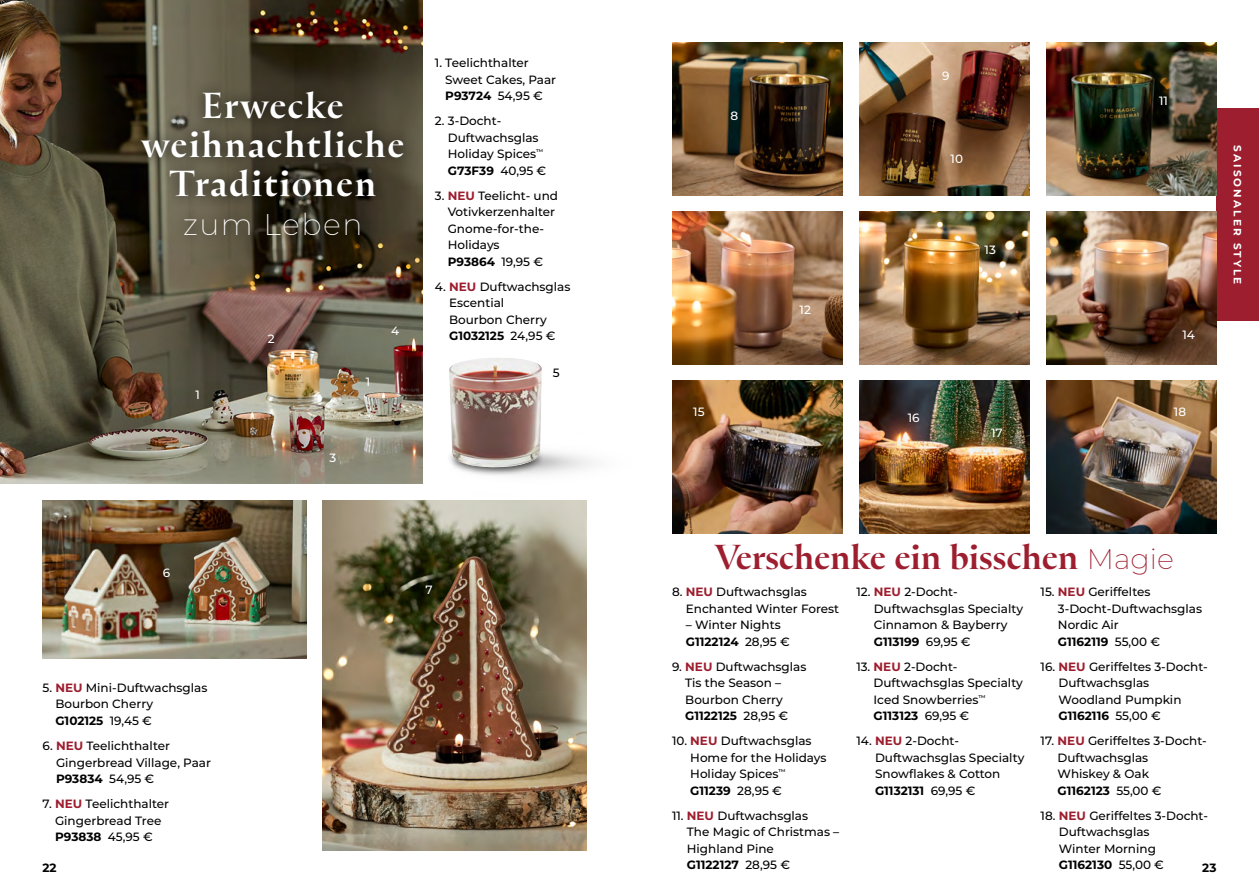
<style>
.page{position:relative;width:1259px;height:893px;background:#fff}
.page>*{position:absolute;margin:0;border:0;box-sizing:border-box;transform-origin:0 0}
.t1{font:700 36px/39px "Oculi Display";letter-spacing:.05em;color:#fff;text-align:center}
.t2{font:700 34.5px "Oculi Display";color:#9d1e2e}
.t3{font:200 30px "Montserrat";letter-spacing:.05em;color:#fff}
.t4{font:500 12px/16.5px "Montserrat";color:#000}
.t5{font:500 12px "Montserrat";color:#fff}
.t6{font:700 12px "Montserrat";color:#000}
.t7{font:700 10.5px "Montserrat";letter-spacing:.2em;color:#fff}
.s1{font-weight:700}
.s2{font-weight:700;color:#9d1e2e}
.s3{font-family:"Montserrat";font-weight:200;font-size:28.5px}
</style>
<div class="page">
<div style="left:1216px;top:108px;width:43px;height:213px;background:#9d1e2e"></div>
<img style="left:415px;top:418px;width:179px;height:83px">
<img style="left:43px;top:501px;width:264px;height:157px">
<img style="left:323px;top:501px;width:264px;height:349px">
<img style="left:859px;top:43px;width:170px;height:153px">
<img style="left:1046px;top:43px;width:170px;height:153px">
<img style="left:672px;top:43px;width:170px;height:153px">
<img style="left:859px;top:212px;width:170px;height:153px">
<img style="left:1046px;top:212px;width:170px;height:153px">
<img style="left:672px;top:212px;width:170px;height:153px">
<img style="left:1046px;top:381px;width:170px;height:153px">
<img style="left:859px;top:381px;width:170px;height:153px">
<img style="left:672px;top:381px;width:170px;height:153px">
<img style="left:0;top:0;width:422px;height:484px">
<div style="left:447px;top:450px;width:98px;height:26px;background:#000;opacity:.75"></div>
<img style="left:449px;top:358px;width:93px;height:110px">
<div style="left:129px;top:79px;width:287px;height:170px;background:#000;opacity:.75"></div>
<h1 class="t1" style="left:202px;top:84px;width:143px">Erwecke</h1>
<h1 class="t1" style="left:141px;top:123px;width:264px">weihnachtliche<br>Traditionen</h1>
<h3 class="t3" style="left:183px;top:205px;width:181px">zum Leben</h3>
<p class="t5" style="left:196px;top:386px;width:6px">1</p>
<p class="t5" style="left:268px;top:331px;width:8px">2</p>
<p class="t5" style="left:330px;top:450px;width:8px">3</p>
<p class="t5" style="left:366px;top:373px;width:6px">1</p>
<p class="t5" style="left:391px;top:322px;width:10px">4</p>
<p class="t4" style="left:445px;top:54px;width:112px;text-indent:-10px">1. Teelichthalter<br>Sweet Cakes, Paar<br><span class="s1">P93724</span> 54,95 €</p>
<p class="t4" style="left:448px;top:112px;width:100px;text-indent:-13px">2. 3-Docht-<br>Duftwachsglas<br>Holiday Spices<sup>™<br></sup><span class="s1">G73F39</span> 40,95 €</p>
<p class="t4" style="left:448px;top:187px;width:112px;text-indent:-13px">3. <span class="s2">NEU</span> Teelicht- und<br>Votivkerzenhalter<br>Gnome-for-the-<br>Holidays<br><span class="s1">P93864</span> 19,95 €</p>
<p class="t4" style="left:449px;top:278px;width:123px;text-indent:-14px">4. <span class="s2">NEU</span> Duftwachsglas<br>Escential<br>Bourbon Cherry<br><span class="s1">G1032125</span> 24,95 €</p>
<p class="t4" style="left:553px;top:364px;width:8px">5</p>
<p class="t5" style="left:730px;top:107px;width:9px">8</p>
<p class="t5" style="left:693px;top:403px;width:13px">15</p>
<p class="t5" style="left:799px;top:301px;width:13px">12</p>
<p class="t5" style="left:942px;top:67px;width:9px">9</p>
<p class="t5" style="left:950px;top:150px;width:14px">10</p>
<p class="t5" style="left:984px;top:241px;width:13px">13</p>
<p class="t5" style="left:908px;top:409px;width:13px">16</p>
<p class="t5" style="left:991px;top:424px;width:13px">17</p>
<p class="t5" style="left:1159px;top:93px;width:10px">11</p>
<p class="t5" style="left:1182px;top:326px;width:14px">14</p>
<p class="t5" style="left:1174px;top:403px;width:14px">18</p>
<p class="t7" style="left:1245px;top:145px;width:141px;rotate:90deg">SAISONALER STYLE</p>
<p class="t5" style="left:163px;top:565px;width:9px">6</p>
<h2 class="t2" style="left:714px;top:531px;width:461px">Verschenke ein bisschen <span class="s3">Magie</span></h2>
<p class="t5" style="left:425px;top:582px;width:9px">7</p>
<p class="t4" style="left:1058px;top:583px;width:146px;text-indent:-17px">15. <span class="s2">NEU</span> Geriffeltes<br>3-Docht-Duftwachsglas<br>Nordic Air<br><span class="s1">G1162119</span> 55,00 €</p>
<p class="t4" style="left:1058px;top:658px;width:151px;text-indent:-18px">16. <span class="s2">NEU</span> Geriffeltes 3-Docht-<br>Duftwachsglas<br>Woodland Pumpkin<br><span class="s1">G1162116</span> 55,00 €</p>
<p class="t4" style="left:1057px;top:732px;width:151px;text-indent:-17px">17. <span class="s2">NEU</span> Geriffeltes 3-Docht-<br>Duftwachsglas<br>Whiskey &amp; Oak<br><span class="s1">G1162123</span> 55,00 €</p>
<p class="t4" style="left:1059px;top:807px;width:151px;text-indent:-18px">18. <span class="s2">NEU</span> Geriffeltes 3-Docht-<br>Duftwachsglas<br>Winter Morning<br><span class="s1">G1162130</span> 55,00 €</p>
<p class="t4" style="left:686px;top:583px;width:155px;text-indent:-14px">8. <span class="s2">NEU</span> Duftwachsglas<br>Enchanted Winter Forest</p>
<p class="t4" style="left:686px;top:616px;width:105px">– Winter Nights<br><span class="s1">G1122124</span> 28,95 €</p>
<p class="t4" style="left:685px;top:658px;width:123px;text-indent:-13px">9. <span class="s2">NEU</span> Duftwachsglas<br>Tis the Season –<br>Bourbon Cherry<br><span class="s1">G1122125</span> 28,95 €</p>
<p class="t4" style="left:690px;top:732px;width:138px;text-indent:-18px">10. <span class="s2">NEU</span> Duftwachsglas<br>Home for the Holidays<br>Holiday Spices<sup>™<br></sup><span class="s1">G11239</span> 28,95 €</p>
<p class="t4" style="left:687px;top:807px;width:154px;text-indent:-15px">11. <span class="s2">NEU</span> Duftwachsglas<br>The Magic of Christmas –<br>Highland Pine<br><span class="s1">G1122127</span> 28,95 €</p>
<p class="t4" style="left:873px;top:583px;width:151px;text-indent:-17px">12. <span class="s2">NEU</span> 2-Docht-<br>Duftwachsglas Specialty<br>Cinnamon &amp; Bayberry<br><span class="s1">G113199</span> 69,95 €</p>
<p class="t4" style="left:873px;top:658px;width:151px;text-indent:-17px">13. <span class="s2">NEU</span> 2-Docht-<br>Duftwachsglas Specialty<br>Iced Snowberries<sup>™<br></sup><span class="s1">G113123</span> 69,95 €</p>
<p class="t4" style="left:875px;top:732px;width:151px;text-indent:-19px">14. <span class="s2">NEU</span> 2-Docht-<br>Duftwachsglas Specialty<br>Snowflakes &amp; Cotton<br><span class="s1">G1132131</span> 69,95 €</p>
<p class="t4" style="left:55px;top:679px;width:154px;text-indent:-13px">5. <span class="s2">NEU</span> Mini-Duftwachsglas<br>Bourbon Cherry<br><span class="s1">G102125</span> 19,45 €</p>
<p class="t4" style="left:56px;top:737px;width:156px;text-indent:-13px">6. <span class="s2">NEU</span> Teelichthalter<br>Gingerbread Village, Paar<br><span class="s1">P93834</span> 54,95 €</p>
<p class="t4" style="left:43px;top:795px;width:128px;text-align:center">7. <span class="s2">NEU</span> Teelichthalter<br>Gingerbread Tree<br><span class="s1">P93838</span> 45,95 €</p>
<p class="t6" style="left:43px;top:859px;width:16px">22</p>
<p class="t6" style="left:1202px;top:859px;width:16px">23</p>
</div>
